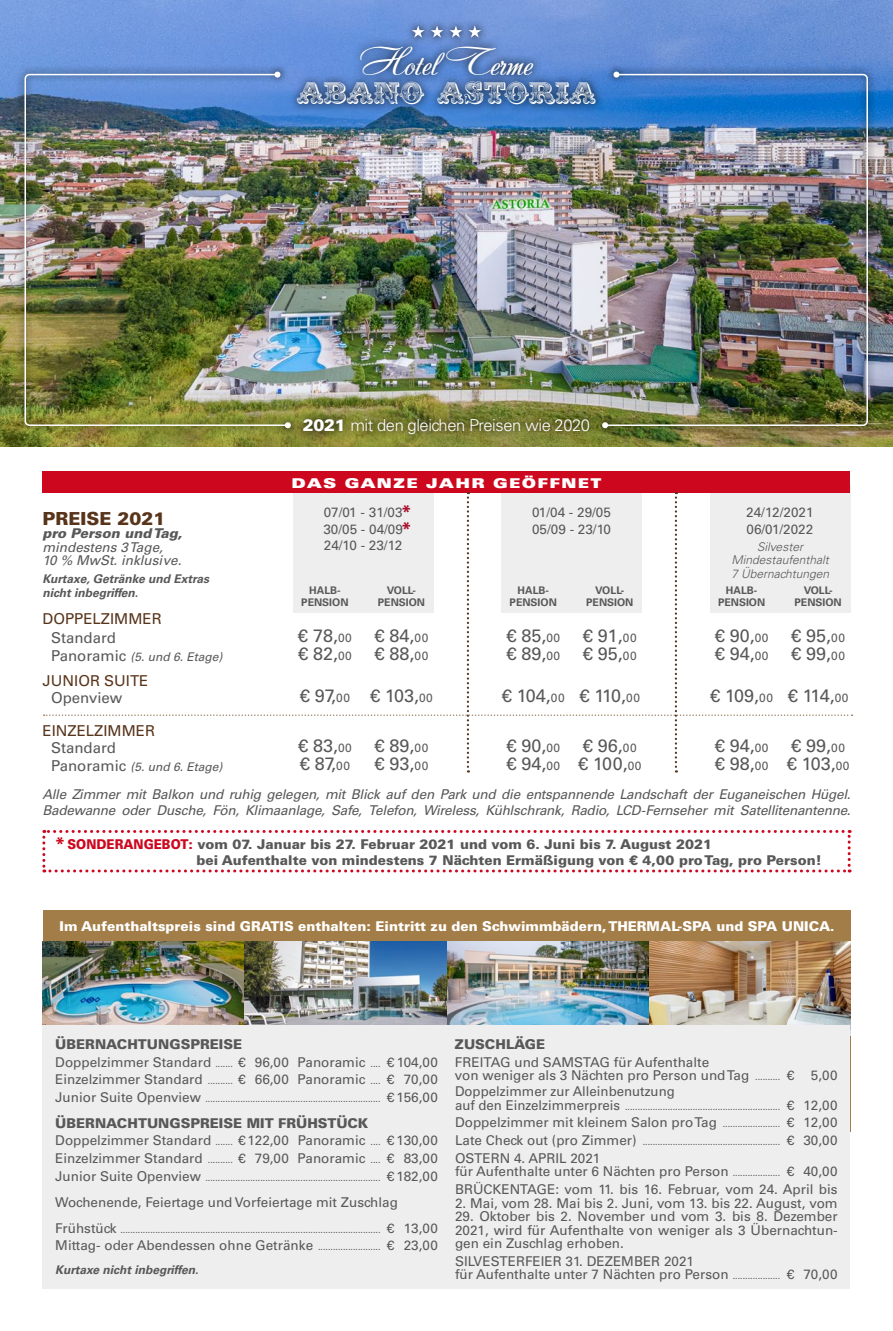
<style>
.page{position:relative;width:893px;height:1331px;background:#fff}
.page>*{position:absolute;margin:0;border:0;box-sizing:border-box;transform-origin:0 0}
.t1{font:37.8px "Andantinoscript";letter-spacing:-.03em;color:#fff}
.t2{font:26.55px "JF Ringmaster";color:#fff}
.t3{font:18px/17.9px "Univers LT Std";color:#575857}
.t4{font:900 18px "Univers LT Std";color:#58341b}
.t5{font:700 18px "Univers LT Std";color:#a80e2c}
.t6{font:700 18px "Univers LT Std";color:#cd071e}
.t7{font:300 16.5px "Univers LT Std";letter-spacing:-.025em;color:#fff}
.t8{font:15px "Univers LT Std";color:#58341b}
.t9{font:15px "Univers LT Std";color:#575857}
.t10{font:13.5px/13.5px "Univers LT Std";color:#575857}
.t11{font:italic 13.5px/16.2px "Univers LT Std";letter-spacing:-.02em;color:#575857}
.t12{font:900 13.5px/16.2px "Univers LT Std";color:#575857}
.t13{font:900 13.5px "Univers LT Std";color:#fff}
.t14{font:italic 13.5px/13.5px "Univers LT Std";color:#575857}
.t15{font:13.5px "Univers LT Std X Black Ex";letter-spacing:.1em;color:#fff}
.t16{font:italic 900 13.5px "Univers LT Std";color:#575857}
.t17{font:italic 700 12px/13.5px "Univers LT Std";color:#575857}
.t18{font:italic 12px "Univers LT Std";color:#575857}
.t19{font:italic 300 12px/13.5px "Univers LT Std";color:#575857;text-align:center}
.t20{font:700 10.5px/12px "Univers LT Std";color:#575857;text-align:center}
.t21{font:9px "Univers LT Std";color:#575857}
.s1{font-weight:900}
.s2{font-style:normal;font-size:15px}
.s3{font-size:12px}
.s4{color:#cd071e}
.s5{font-size:9px}
.s6{font-size:13.5px}
</style>
<div class="page">
<div style="left:43px;top:910px;width:807px;height:221px;background:#a37d47"></div>
<img style="left:42px;top:942px;width:404px;height:97px">
<img style="left:446px;top:942px;width:404px;height:83px">
<img style="left:0;top:0;width:893px;height:446px">
<svg style="left:289px;top:18px;width:316px;height:95px;background:#527bbd"></svg>
<svg style="left:412px;top:26px;width:12px;height:12px"></svg>
<svg style="left:431px;top:26px;width:12px;height:12px"></svg>
<svg style="left:450px;top:26px;width:12px;height:12px"></svg>
<svg style="left:468px;top:26px;width:13px;height:12px"></svg>
<svg style="left:295px;top:410px;width:303px;height:33px;background:#767931"></svg>
<img style="left:594px;top:64px;width:282px;height:372px">
<img style="left:604px;top:73px;width:265px;height:354px">
<svg style="left:602px;top:422px;width:6px;height:6px"></svg>
<svg style="left:613px;top:72px;width:6px;height:6px"></svg>
<img style="left:16px;top:64px;width:283px;height:372px">
<img style="left:24px;top:73px;width:265px;height:354px">
<svg style="left:274px;top:72px;width:6px;height:6px"></svg>
<svg style="left:285px;top:422px;width:6px;height:6px"></svg>
<div style="left:43px;top:1025px;width:807px;height:263px;background:#eee"></div>
<div style="left:43px;top:471px;width:807px;height:21px;background:#cd071e"></div>
<svg style="left:44px;top:492px;width:808px;height:281px"></svg>
<svg style="left:42px;top:830px;width:809px;height:42px"></svg>
<h1 class="t1" style="left:359px;top:37px;width:176px">Hotel Terme</h1>
<h2 class="t2" style="left:297px;top:77px;width:301px">ABANo ASTORIA</h2>
<p class="t7" style="left:303px;top:415px;width:289px"><span class="s1">2021</span> mit den gleichen Preisen wie 2020</p>
<p class="t15" style="left:291px;top:475px;width:312px">DAS GANZE JAHR GEÖFFNET</p>
<h3 class="t5" style="left:401px;top:501px;width:12px">*</h3>
<p class="t10" style="left:323px;top:504px;width:81px;line-height:16.5px;text-align:justify">07/01 - 31/03<br>30/05 - 04/09<br>24/10 - 23/12</p>
<p class="t10" style="left:532px;top:504px;width:80px;line-height:16.5px">01/04 - 29/05<br>05/09 - 23/10</p>
<p class="t10" style="left:746px;top:504px;width:69px;line-height:16.5px">24/12/2021<br>06/01/2022</p>
<p class="t19" style="left:731px;top:540px;width:99px">Silvester<br>Mindestaufenthalt<br>7 Übernachtungen</p>
<h3 class="t4" style="left:42px;top:507px;width:125px">PREISE 2021</h3>
<p class="t16" style="left:42px;top:525px;width:141px">pro Person und Tag,</p>
<p class="t14" style="left:42px;top:541px;width:141px">mindestens 3 Tage,<br>10 % MwSt. inklusive.</p>
<p class="t17" style="left:42px;top:572px;width:168px">Kurtaxe, Getränke und Extras nicht inbegriffen.</p>
<p class="t20" style="left:718px;top:584px;width:49px">HALB-<br>PENSION</p>
<p class="t20" style="left:794px;top:584px;width:49px">VOLL-<br>PENSION</p>
<h3 class="t5" style="left:401px;top:518px;width:12px">*</h3>
<p class="t20" style="left:378px;top:584px;width:49px">VOLL-<br>PENSION</p>
<p class="t20" style="left:586px;top:584px;width:49px">VOLL-<br>PENSION</p>
<p class="t20" style="left:301px;top:584px;width:49px">HALB-<br>PENSION</p>
<p class="t20" style="left:510px;top:584px;width:49px">HALB-<br>PENSION</p>
<p class="t8" style="left:43px;top:610px;width:121px">DOPPELZIMMER</p>
<p class="t9" style="left:51px;top:629px;width:67px">Standard</p>
<p class="t18" style="left:51px;top:650px;width:173px"><span class="s2">Panoramic</span> (5. und 6. Etage)</p>
<p class="t8" style="left:43px;top:671px;width:107px">JUNIOR SUITE</p>
<h3 class="t3" style="left:298px;top:627px;width:55px">€ 78,<span class="s3">00 </span>€ 82,<span class="s3">00</span></h3>
<h3 class="t3" style="left:506px;top:627px;width:55px">€ 85,<span class="s3">00 </span>€ 89,<span class="s3">00</span></h3>
<h3 class="t3" style="left:715px;top:627px;width:55px">€ 90,<span class="s3">00 </span>€ 94,<span class="s3">00</span></h3>
<h3 class="t3" style="left:375px;top:627px;width:55px">€ 84,<span class="s3">00 </span>€ 88,<span class="s3">00</span></h3>
<h3 class="t3" style="left:583px;top:627px;width:55px">€ 91,<span class="s3">00 </span>€ 95,<span class="s3">00</span></h3>
<h3 class="t3" style="left:791px;top:627px;width:55px">€ 95,<span class="s3">00 </span>€ 99,<span class="s3">00</span></h3>
<p class="t9" style="left:51px;top:689px;width:73px">Openview</p>
<h3 class="t3" style="left:300px;top:687px;width:135px">€ 97,<span class="s3">00</span> € 103,<span class="s3">00</span></h3>
<h3 class="t3" style="left:502px;top:687px;width:140px">€ 104,<span class="s3">00</span> € 110,<span class="s3">00</span></h3>
<h3 class="t3" style="left:710px;top:687px;width:140px">€ 109,<span class="s3">00</span> € 114,<span class="s3">00</span></h3>
<p class="t8" style="left:43px;top:722px;width:114px">EINZELZIMMER</p>
<p class="t9" style="left:51px;top:739px;width:67px">Standard</p>
<h3 class="t3" style="left:298px;top:737px;width:55px">€ 83,<span class="s3">00</span></h3>
<h3 class="t3" style="left:375px;top:737px;width:55px">€ 89,<span class="s3">00</span></h3>
<h3 class="t3" style="left:506px;top:737px;width:55px">€ 90,<span class="s3">00</span></h3>
<h3 class="t3" style="left:583px;top:737px;width:55px">€ 96,<span class="s3">00</span></h3>
<h3 class="t3" style="left:715px;top:737px;width:55px">€ 94,<span class="s3">00</span></h3>
<h3 class="t3" style="left:791px;top:737px;width:55px">€ 99,<span class="s3">00</span></h3>
<p class="t18" style="left:51px;top:760px;width:173px"><span class="s2">Panoramic</span> (5. und 6. Etage)</p>
<h3 class="t3" style="left:300px;top:755px;width:52px">€ 87,<span class="s3">00</span></h3>
<h3 class="t3" style="left:375px;top:755px;width:55px">€ 93,<span class="s3">00</span></h3>
<h3 class="t3" style="left:506px;top:755px;width:137px">€ 94,<span class="s3">00</span> € 100,<span class="s3">00</span></h3>
<h3 class="t3" style="left:715px;top:755px;width:136px">€ 98,<span class="s3">00</span> € 103,<span class="s3">00</span></h3>
<p class="t11" style="left:42px;top:787px;width:810px">Alle Zimmer mit Balkon und ruhig gelegen, mit Blick auf den Park und die entspannende Landschaft der Euganeischen Hügel.<br>Badewanne oder Dusche, Fön, Klimaanlage, Safe, Telefon, Wireless, Kühlschrank, Radio, LCD-Fernseher mit Satellitenantenne.</p>
<h3 class="t6" style="left:55px;top:833px;width:12px">*</h3>
<p class="t12" style="left:197px;top:835px;width:627px;text-indent:-129px"><span class="s4">SONDERANGEBOT:</span> vom 07. Januar bis 27. Februar 2021 und vom 6. Juni bis 7. August 2021<br>bei Aufenthalte von mindestens 7 Nächten Ermäßigung von € 4,00 pro Tag, pro Person!</p>
<p class="t13" style="left:60px;top:917px;width:777px">Im Aufenthaltspreis sind GRATIS enthalten: Eintritt zu den Schwimmbädern, THERMAL-SPA und SPA UNICA.</p>
<p class="t10" style="left:55px;top:1036px;width:384px;line-height:17.5px"><span class="s1">ÜBERNACHTUNGSPREISE<br></span>Doppelzimmer Standard <span class="s5">.......</span> € 96,00 Panoramic <span class="s5">....</span> € 104,00<br>Einzelzimmer Standard <span class="s5">..........</span> € 66,00 Panoramic <span class="s5">....</span> € 70,00</p>
<p class="t21" style="left:55px;top:1093px;width:384px"><span class="s6">Junior Suite Openview</span> ...................................................................... <span class="s6">€ 156,00</span></p>
<p class="t10" style="left:55px;top:1114px;width:384px;line-height:17.5px"><span class="s1">ÜBERNACHTUNGSPREISE MIT FRÜHSTÜCK<br></span>Doppelzimmer Standard <span class="s5">.......</span> € 122,00 Panoramic <span class="s5">....</span> € 130,00<br>Einzelzimmer Standard <span class="s5">..........</span> € 79,00 Panoramic <span class="s5">....</span> € 83,00</p>
<p class="t21" style="left:55px;top:1172px;width:384px"><span class="s6">Junior Suite Openview</span> ...................................................................... <span class="s6">€ 182,00</span></p>
<p class="t10" style="left:55px;top:1195px;width:344px">Wochenende, Feiertage und Vorfeiertage mit Zuschlag</p>
<p class="t21" style="left:55px;top:1224px;width:384px"><span class="s6">Frühstück</span> ........................................................................................................ <span class="s6">€ 13,00</span></p>
<p class="t10" style="left:55px;top:1239px;width:384px">Mittag- oder Abendessen ohne Getränke <span class="s5">.........................</span> € 23,00</p>
<p class="t17" style="left:55px;top:1263px;width:145px">Kurtaxe nicht inbegriffen.</p>
<p class="t12" style="left:455px;top:1036px;width:92px">ZUSCHLÄGE</p>
<p class="t10" style="left:455px;top:1055px;width:384px">FREITAG und SAMSTAG für Aufenthalte<br>von weniger als 3 Nächten pro Person und Tag <span class="s5">..........</span> € 5,00</p>
<p class="t10" style="left:455px;top:1085px;width:221px">Doppelzimmer zur Alleinbenutzung</p>
<p class="t21" style="left:455px;top:1101px;width:384px"><span class="s6">auf den Einzelzimmerpreis</span> .............................................................. <span class="s6">€ 12,00</span></p>
<p class="t10" style="left:455px;top:1116px;width:384px">Doppelzimmer mit kleinem Salon pro Tag <span class="s5">.......................</span> € 12,00</p>
<p class="t21" style="left:455px;top:1136px;width:384px"><span class="s6">Late Check out (pro Zimmer)</span> ....................................................... <span class="s6">€ 30,00</span></p>
<p class="t10" style="left:455px;top:1151px;width:384px">OSTERN 4. APRIL 2021<br>für Aufenthalte unter 6 Nächten pro Person <span class="s5">...................</span> € 40,00</p>
<p class="t10" style="left:455px;top:1183px;width:384px">BRÜCKENTAGE: vom 11. bis 16. Februar, vom 24. April bis</p>
<p class="t10" style="left:455px;top:1196px;width:384px">2. Mai, vom 28. Mai bis 2. Juni, vom 13. bis 22. August, vom</p>
<p class="t10" style="left:455px;top:1210px;width:384px;text-align:justify">29. Oktober bis 2. November und vom 3. bis 8. Dezember 2021, wird für Aufenthalte von weniger als 3 Übernachtun&shy;gen ein Zuschlag erhoben.</p>
<p class="t10" style="left:455px;top:1254px;width:384px">SILVESTERFEIER 31. DEZEMBER 2021<br>für Aufenthalte unter 7 Nächten pro Person <span class="s5">...................</span> € 70,00</p>
</div>
